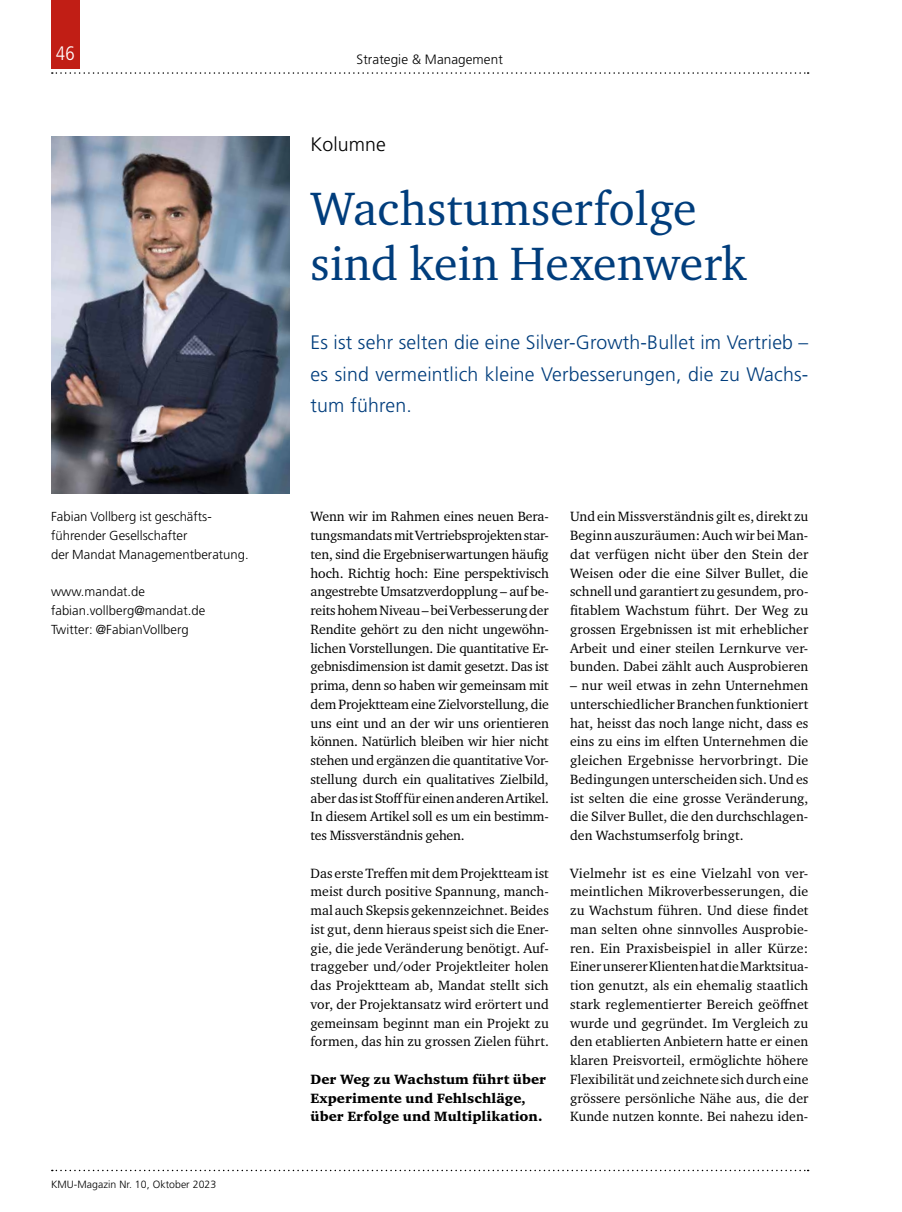
<style>
.page{position:relative;width:902px;height:1212px;background:#fff}
.page>*{position:absolute;margin:0;border:0;box-sizing:border-box;transform-origin:0 0}
.t1{font:48px/55.5px "Charter ITC Std";letter-spacing:.005em;color:#003d7c}
.t2{font:300 19.5px/31.5px "Frutiger LT Std";letter-spacing:.01em;color:#003d7c;text-align:justify}
.t3{font:300 19.5px "Frutiger LT Std";letter-spacing:.005em;color:#000}
.t4{font:300 condensed 19.5px "Frutiger LT Std";color:#fff}
.t5{font:13.8px/18.8px "Charter ITC Std";letter-spacing:.005em;color:#000;text-align:justify}
.t6{font:900 13.8px/18.8px "Charter ITC Std";letter-spacing:.005em;color:#000}
.t7{font:300 13.5px "Frutiger LT Std";letter-spacing:.005em;color:#000}
.t8{font:300 13.05px/18.8px "Frutiger LT Std";letter-spacing:.005em;color:#000}
.t9{font:300 10.5px "Frutiger LT Std";letter-spacing:.005em;color:#000}
</style>
<div class="page">
<svg style="left:52px;top:72px;width:756px;height:2px"></svg>
<div style="left:51px;top:0;width:29px;height:68px;background:#c11e15"></div>
<svg style="left:52px;top:1170px;width:756px;height:1px"></svg>
<img style="left:51px;top:136px;width:238px;height:357px">
<h2 class="t4" style="left:56px;top:42px;width:21px">46</h2>
<p class="t8" style="left:51px;top:508px;width:199px">Fabian Vollberg ist geschäfts&shy;führender Gesellschafter<br>der Mandat Managementberatung.</p>
<p class="t8" style="left:51px;top:583px;width:156px">www.mandat.de fabian.vollberg@mandat.de<br>Twitter: @FabianVollberg</p>
<p class="t9" style="left:51px;top:1178px;width:167px">KMU-Magazin Nr. 10, Oktober 2023</p>
<p class="t7" style="left:356px;top:51px;width:148px">Strategie &amp; Management</p>
<h2 class="t3" style="left:310px;top:133px;width:77px">Kolumne</h2>
<h1 class="t1" style="left:310px;top:180px;width:437px">Wachstumserfolge sind kein Hexenwerk</h1>
<h2 class="t2" style="left:310px;top:327px;width:499px">Es ist sehr selten die eine Silver-Growth-Bullet im Vertrieb – es sind vermeintlich kleine Verbesserungen, die zu Wachs&shy;tum führen.</h2>
<p class="t5" style="left:310px;top:507px;width:240px">Wenn wir im Rahmen eines neuen Bera&shy;tungsmandats mit Vertriebsprojekten star&shy;ten, sind die Ergebniserwartungen häufig hoch. Richtig hoch: Eine perspektivisch angestrebte Umsatzverdopplung – auf be&shy;reits hohem Niveau – bei Verbesserung der Rendite gehört zu den nicht ungewöhn&shy;lichen Vorstellungen. Die quantitative Er&shy;gebnisdimension ist damit gesetzt. Das ist prima, denn so haben wir gemeinsam mit dem Projektteam eine Zielvorstellung, die uns eint und an der wir uns orientieren können. Natürlich bleiben wir hier nicht stehen und ergänzen die quantitative Vor&shy;stellung durch ein qualitatives Zielbild, aber das ist Stoff für einen anderen Artikel.<br>In diesem Artikel soll es um ein bestimm&shy;tes Missverständnis gehen.</p>
<p class="t5" style="left:310px;top:863px;width:240px">Das erste Treffen mit dem Projektteam ist meist durch positive Spannung, manch&shy;mal auch Skepsis gekennzeichnet. Beides ist gut, denn hieraus speist sich die Ener&shy;gie, die jede Veränderung benötigt. Auf&shy;traggeber und/oder Projektleiter holen das Projektteam ab, Mandat stellt sich vor, der Projektansatz wird erörtert und gemeinsam beginnt man ein Projekt zu formen, das hin zu grossen Zielen führt.</p>
<p class="t6" style="left:310px;top:1070px;width:237px">Der Weg zu Wachstum führt über<br>Experimente und Fehlschläge, über Erfolge und Multiplikation.</p>
<p class="t5" style="left:570px;top:507px;width:240px">Und ein Missverständnis gilt es, direkt zu Beginn auszuräumen: Auch wir bei Man&shy;dat verfügen nicht über den Stein der Weisen oder die eine Silver Bullet, die schnell und garantiert zu gesundem, pro&shy;fitablem Wachstum führt. Der Weg zu grossen Ergebnissen ist mit erheblicher Arbeit und einer steilen Lernkurve ver&shy;bunden. Dabei zählt auch Ausprobieren</p>
<p class="t5" style="left:570px;top:676px;width:240px">– nur weil etwas in zehn Unternehmen unterschiedlicher Branchen funktioniert hat, heisst das noch lange nicht, dass es eins zu eins im elften Unternehmen die gleichen Ergebnisse hervorbringt. Die Bedingungen unterscheiden sich. Und es ist selten die eine grosse Veränderung, die Silver Bullet, die den durchschlagen&shy;den Wachstumserfolg bringt.</p>
<p class="t5" style="left:570px;top:863px;width:240px">Vielmehr ist es eine Vielzahl von ver&shy;meintlichen Mikroverbesserungen, die zu Wachstum führen. Und diese findet man selten ohne sinnvolles Ausprobie&shy;ren. Ein Praxisbeispiel in aller Kürze:<br>Einer unserer Klienten hat die Marktsitua&shy;tion genutzt, als ein ehemalig staatlich stark reglementierter Bereich geöffnet wurde und gegründet. Im Vergleich zu den etablierten Anbietern hatte er einen klaren Preisvorteil, ermöglichte höhere Flexibilität und zeichnete sich durch eine grössere persönliche Nähe aus, die der Kunde nutzen konnte. Bei nahezu iden-</p>
</div>
